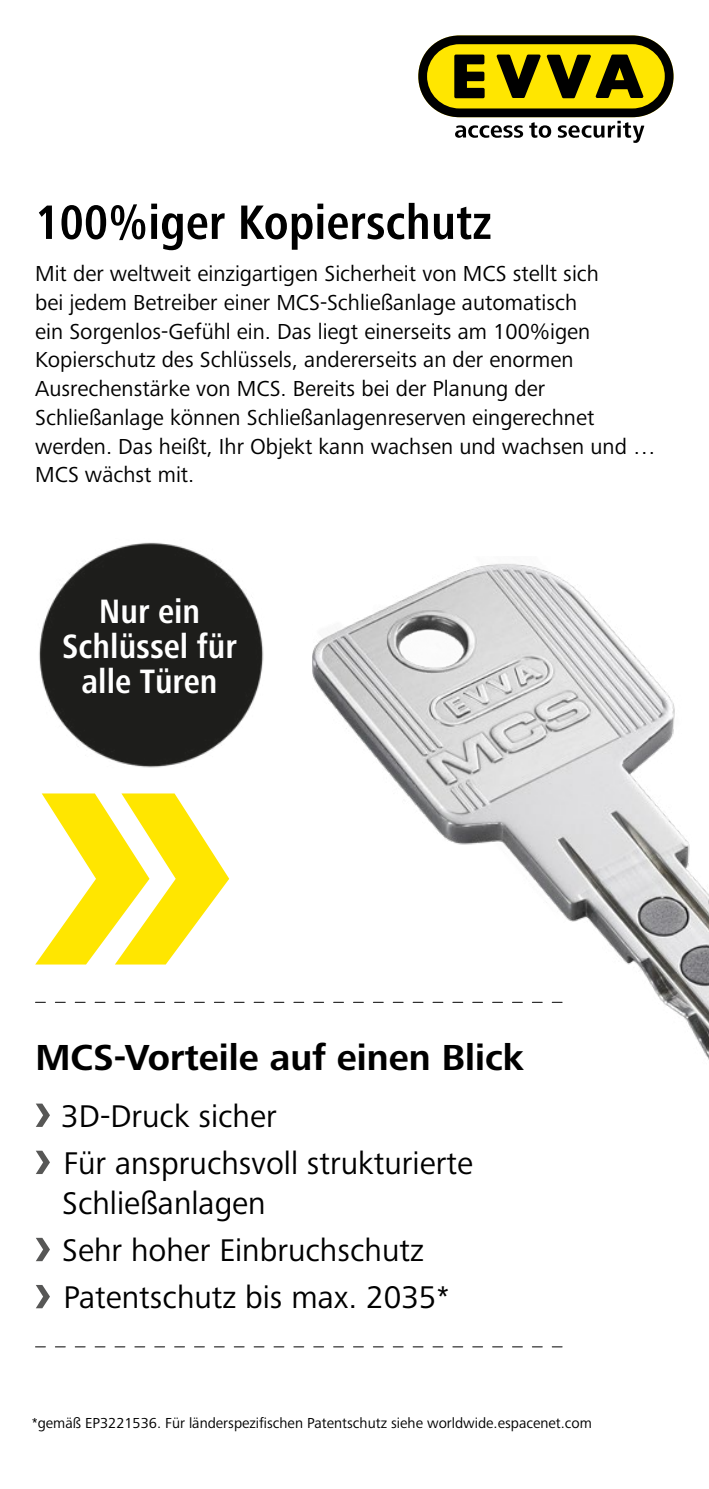
<style>
.page{position:relative;width:709px;height:1489px;background:#fff}
.page>*{position:absolute;margin:0;border:0;box-sizing:border-box;transform-origin:0 0}
.t1{font:700 condensed 50px "Frutiger Next LTW1 G";color:#000}
.t2{font:700 37.5px "Frutiger Next LTW1 G";color:#000}
.t3{font:700 condensed 35px/35px "Frutiger Next LTW1 G";color:#fff;text-align:center}
.t4{font:32.5px/47px "Frutiger Next LTW1 G";color:#000}
.t5{font:22.5px/28.8px "Frutiger Next LTW1 G";color:#000}
.t6{font:15px "Frutiger Next LTW1 G";color:#000}
.s1{font-weight:700;font-size:58px;color:#575756}
</style>
<div class="page">
<svg style="left:418px;top:35px;width:255px;height:108px"></svg>
<svg style="left:35px;top:793px;width:194px;height:171px"></svg>
<svg style="left:35px;top:1001px;width:269px;height:1px"></svg>
<svg style="left:35px;top:1346px;width:527px;height:1px"></svg>
<img style="left:312px;top:563px;width:397px;height:497px">
<img style="left:39px;top:542px;width:225px;height:226px">
<h1 class="t1" style="left:35px;top:194px;width:458px">100%iger Kopierschutz</h1>
<p class="t5" style="left:35px;top:260px;width:622px">Mit der weltweit einzigartigen Sicherheit von MCS stellt sich<br>bei jedem Betreiber einer MCS-Schließanlage automatisch<br>ein Sorgenlos-Gefühl ein. Das liegt einerseits am 100%igen Kopierschutz des Schlüssels, andererseits an der enormen Ausrechenstärke von MCS. Bereits bei der Planung der Schließanlage können Schließanlagenreserven eingerechnet werden. Das heißt, Ihr Objekt kann wachsen und wachsen und … MCS wächst mit.</p>
<h3 class="t3" style="left:62px;top:594px;width:176px">Nur ein<br>Schlüssel für alle Türen</h3>
<h2 class="t2" style="left:35px;top:1035px;width:490px">MCS-Vorteile auf einen Blick</h2>
<h3 class="t4" style="left:34px;top:1093px;width:440px"><span class="s1">›</span> 3D-Druck sicher<br><span class="s1">›</span> Für anspruchsvoll strukturierte</h3>
<h3 class="t4" style="left:34px;top:1180px;width:417px;text-indent:28px">Schließanlagen<br><span class="s1">›</span> Sehr hoher Einbruchschutz<br><span class="s1">›</span> Patentschutz bis max. 2035*</h3>
<p class="t6" style="left:32px;top:1413px;width:561px">*gemäß EP3221536. Für länderspezifischen Patentschutz siehe worldwide.espacenet.com</p>
</div>
